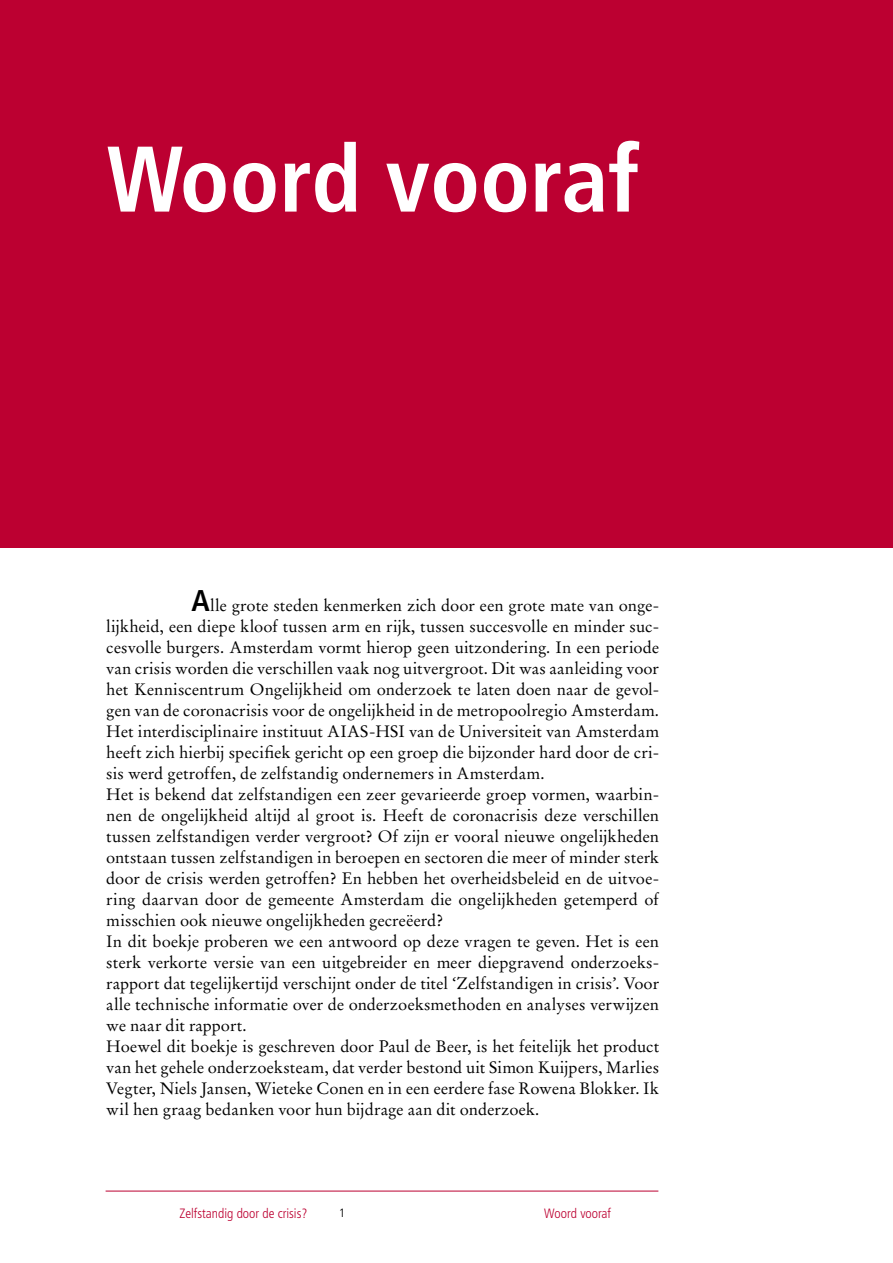
<style>
.page{position:relative;width:893px;height:1263px;background:#fff}
.page>*{position:absolute;margin:0;border:0;box-sizing:border-box;transform-origin:0 0}
.H1_Preface{font:700 condensed 93px "Frutiger LT Std";color:#fff}
.P_Start{font:16.5px/21px "Stempel Garamond LT Std";letter-spacing:.005em;color:#000;text-align:justify}
.t1{font:300 condensed 13.5px "Frutiger LT Std";color:#bc0031}
.t2{font:300 12px "Frutiger LT Std";color:#000}
.s1{font-family:"Frutiger LT Std";font-weight:700;font-stretch:condensed;font-size:30px}
</style>
<div class="page">
<hr style="left:106px;top:1191px;width:552px;height:1px;background:#bc0031">
<div style="left:0;top:0;width:893px;height:548px;background:#bc0031"></div>
<p class="H1_Preface" style="left:106px;top:124px;width:534px">Woord vooraf</p>
<p class="P_Start" style="left:106px;top:594px;width:554px;text-indent:85px"><span class="s1">A</span>lle grote steden kenmerken zich door een grote mate van onge&shy;lijkheid, een diepe kloof tussen arm en rijk, tussen succesvolle en minder suc&shy;cesvolle burgers. Amsterdam vormt hierop geen uitzondering. In een periode van crisis worden die verschillen vaak nog uitvergroot. Dit was aanleiding voor het Kenniscentrum Ongelijkheid om onderzoek te laten doen naar de gevol&shy;gen van de coronacrisis voor de ongelijkheid in de metropoolregio Amsterdam.<br>Het interdisciplinaire instituut AIAS-HSI van de Universiteit van Amsterdam heeft zich hierbij specifiek gericht op een groep die bijzonder hard door de cri&shy;sis werd getroffen, de zelfstandig ondernemers in Amsterdam.</p>
<p class="P_Start" style="left:106px;top:783px;width:554px">Het is bekend dat zelfstandigen een zeer gevarieerde groep vormen, waarbin&shy;nen de ongelijkheid altijd al groot is. Heeft de coronacrisis deze verschillen tussen zelfstandigen verder vergroot? Of zijn er vooral nieuwe ongelijkheden ontstaan tussen zelfstandigen in beroepen en sectoren die meer of minder sterk door de crisis werden getroffen? En hebben het overheidsbeleid en de uitvoe&shy;ring daarvan door de gemeente Amsterdam die ongelijkheden getemperd of misschien ook nieuwe ongelijkheden gecreëerd?</p>
<p class="P_Start" style="left:106px;top:930px;width:554px">In dit boekje proberen we een antwoord op deze vragen te geven. Het is een sterk verkorte versie van een uitgebreider en meer diepgravend onderzoeks&shy;rapport dat tegelijkertijd verschijnt onder de titel ‘Zelfstandigen in crisis’. Voor alle technische informatie over de onderzoeksmethoden en analyses verwijzen we naar dit rapport.</p>
<p class="P_Start" style="left:106px;top:1035px;width:554px">Hoewel dit boekje is geschreven door Paul de Beer, is het feitelijk het product van het gehele onderzoeksteam, dat verder bestond uit Simon Kuijpers, Marlies Vegter, Niels Jansen, Wieteke Conen en in een eerdere fase Rowena Blokker. Ik wil hen graag bedanken voor hun bijdrage aan dit onderzoek.</p>
<p class="t1" style="left:179px;top:1206px;width:130px">Zelfstandig door de crisis?</p>
<p class="t2" style="left:339px;top:1206px;width:8px">1</p>
<p class="t1" style="left:544px;top:1206px;width:68px">Woord vooraf</p>
</div>
